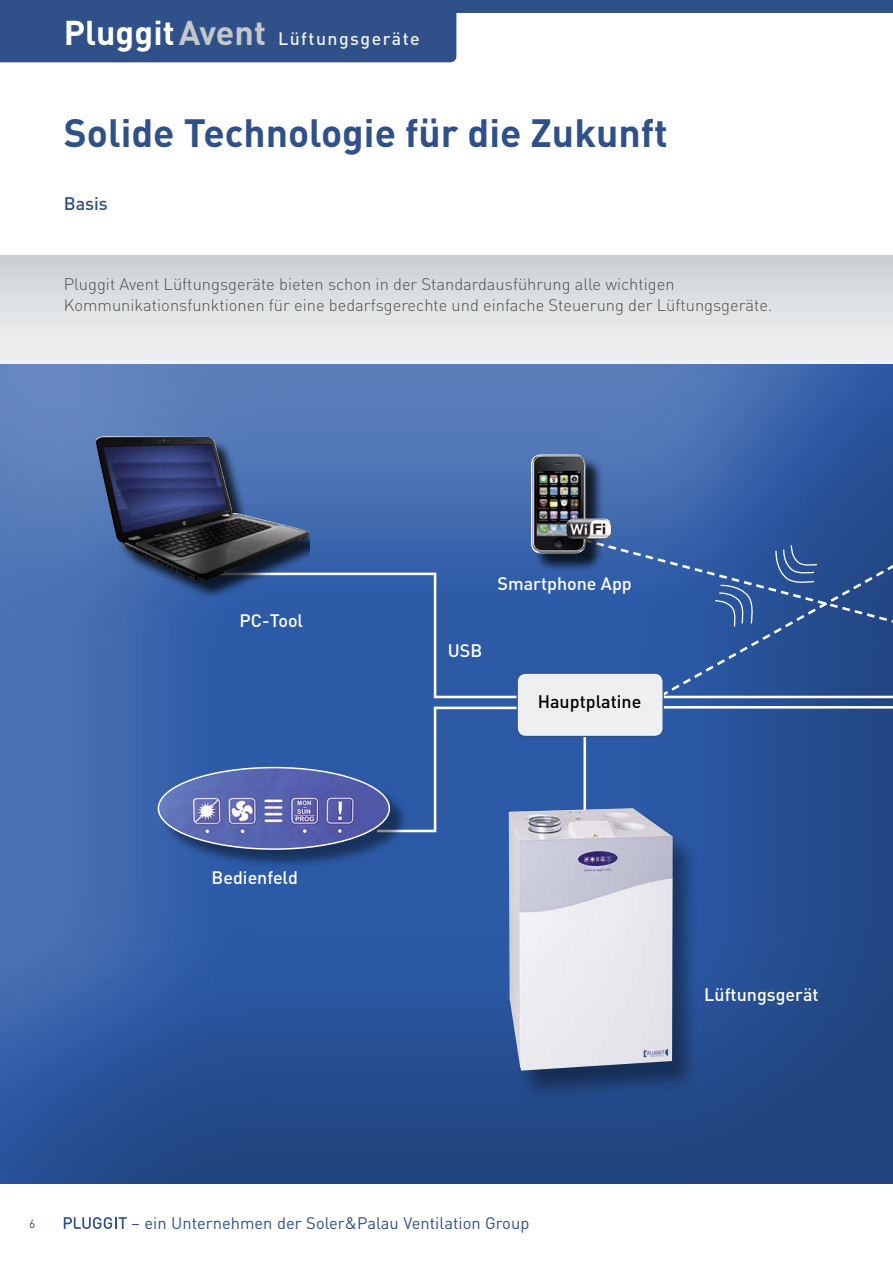
<style>
.page{position:relative;width:893px;height:1263px;background:#fff}
.page>*{position:absolute;margin:0;border:0;box-sizing:border-box;transform-origin:0 0}
.t1{font:700 39px "DIN";color:#305089}
.t2{font:500 18px "DIN";color:#305089}
.t3{font:500 17.85px "DIN";color:#fff}
.t4{font:500 17.85px "DIN";letter-spacing:.08em;color:#eeeff1}
.t5{font:500 17.85px "DIN";color:#000}
.t6{font:300 16.5px/21px "DIN";color:#4f4f4e}
.t7{font:16.5px "DIN";color:#305089}
.t8{font:12px "DIN";color:#305089}
.s1{font-weight:700;font-size:33.9px;color:#fff}
.s2{font-weight:700;font-size:33.9px;color:#c4c8cc}
</style>
<div class="page">
<svg style="left:0;top:255px;width:893px;height:99px;background:#dde0e2"></svg>
<div style="left:0;top:0;width:893px;height:13px;background:#305089"></div>
<div style="left:0;top:354px;width:893px;height:833px;background:#000;opacity:.24"></div>
<div style="left:375px;top:705px;width:213px;height:128px;background:#2c5aa7"></div>
<div style="left:209px;top:571px;width:372px;height:128px;background:#2c5aa7"></div>
<svg style="left:645px;top:705px;width:248px;height:246px;background:#285094"></svg>
<svg style="left:581px;top:537px;width:312px;height:163px;background:#305da8"></svg>
<div style="left:533px;top:457px;width:71px;height:115px;background:#000;opacity:.75"></div>
<img style="left:531px;top:454px;width:54px;height:99px">
<div style="left:98px;top:439px;width:211px;height:161px;background:#000;opacity:.75"></div>
<img style="left:96px;top:436px;width:213px;height:145px">
<svg style="left:657px;top:530px;width:236px;height:169px;background:#31589a"></svg>
<div style="left:160px;top:769px;width:248px;height:99px;background:#000;opacity:.44"></div>
<img style="left:158px;top:767px;width:231px;height:82px">
<div style="left:158px;top:767px;width:232px;height:83px;border:2px solid #fff;border-radius:50%"></div>
<img style="left:566px;top:519px;width:46px;height:20px">
<hr style="left:583px;top:683px;width:3px;height:226px;background:#fff">
<div style="left:517px;top:673px;width:146px;height:63px;background:#eeeff1;border-radius:9px"></div>
<div style="left:516px;top:672px;width:148px;height:65px;border:1px solid #305089;border-radius:9px"></div>
<div style="left:507px;top:811px;width:193px;height:290px;background:#000;opacity:.39"></div>
<img style="left:509px;top:808px;width:164px;height:263px">
<div style="left:0;top:13px;width:456px;height:49px;background:#305089"></div>
<svg style="left:64px;top:1217px;width:63px;height:12px"></svg>
<p class="t4" style="left:64px;top:27px;width:357px"><span class="s1">Pluggit</span><span class="s2">Avent</span> Lüftungsgeräte</p>
<h1 class="t1" style="left:64px;top:108px;width:606px">Solide Technologie für die Zukunft</h1>
<p class="t2" style="left:64px;top:192px;width:46px">Basis</p>
<p class="t6" style="left:64px;top:273px;width:710px">Pluggit Avent Lüftungsgeräte bieten schon in der Standardausführung alle wichtigen<br>Kommunikationsfunktionen für eine bedarfsgerechte und einfache Steuerung der Lüftungsgeräte.</p>
<p class="t3" style="left:240px;top:609px;width:65px">PC-Tool</p>
<p class="t3" style="left:212px;top:866px;width:88px">Bedienfeld</p>
<p class="t3" style="left:498px;top:573px;width:136px">Smartphone App</p>
<p class="t3" style="left:448px;top:640px;width:36px">USB</p>
<p class="t5" style="left:538px;top:690px;width:105px">Hauptplatine</p>
<p class="t3" style="left:704px;top:983px;width:116px">Lüftungsgerät</p>
<p class="t8" style="left:29px;top:1216px;width:8px">6</p>
<p class="t7" style="left:131px;top:1212px;width:399px">– ein Unternehmen der Soler&amp;Palau Ventilation Group</p>
</div>
